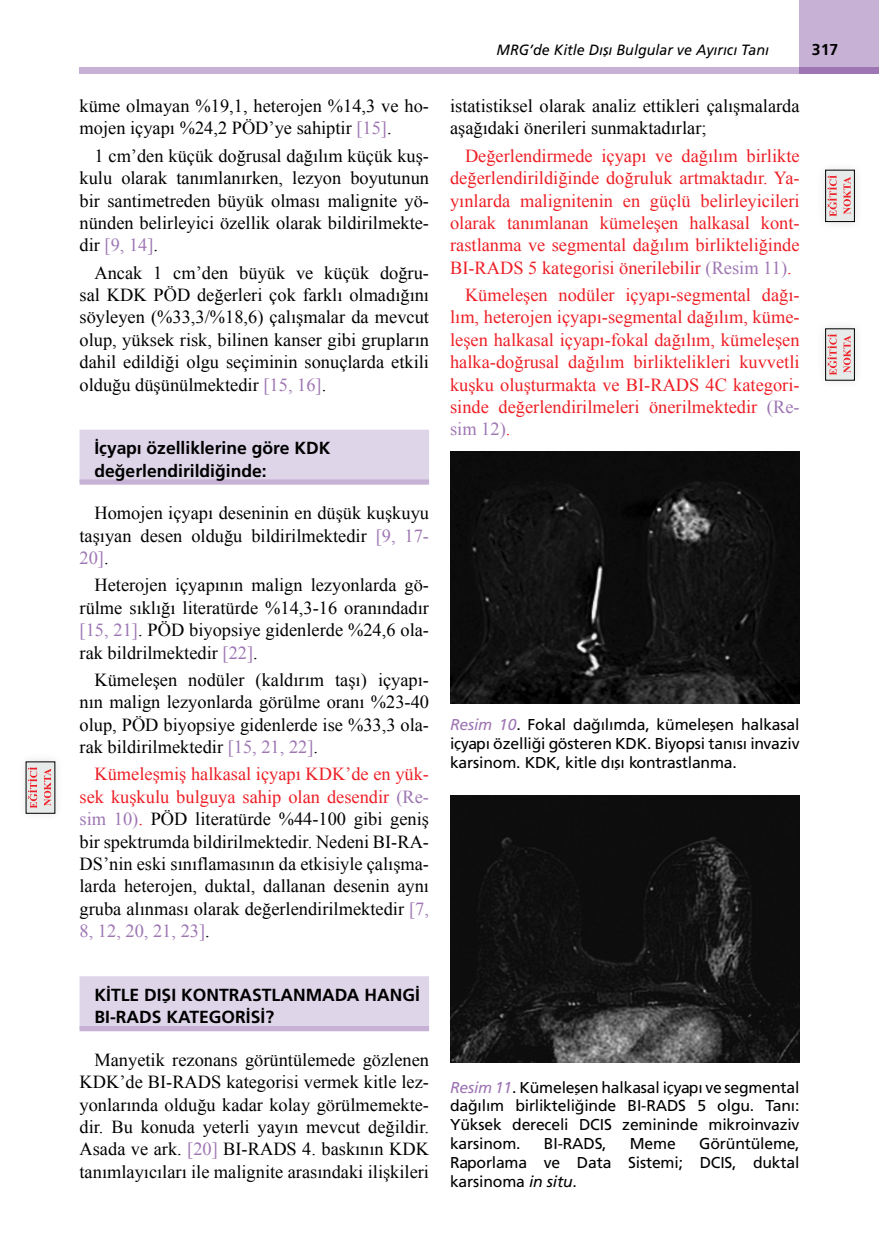
<style>
.page{position:relative;width:879px;height:1260px;background:#fff}
.page>*{position:absolute;margin:0;border:0;box-sizing:border-box;transform-origin:0 0}
.YAZI{font:18.38px/22.4px "Times New Roman";color:#000;text-align:justify}
.YAZI-2{font:18.38px/22.4px "Times New Roman";color:#ed1f26;text-align:justify}
.İKİ_SATIR{font:17.5px/22.1px "Frutiger Bold Tr";color:#000}
.RESİM-ALTI{font:15.75px/18.9px "Frutiger Normal Tr";letter-spacing:-.01em;color:#000;text-align:justify}
.t1{font:15.75px "Frutiger Bold Tr";color:#000}
.t2{font:14.88px "Frutiger Italic Tr";color:#000;scale:.96 1}
.s1{color:#9e76b3}
.s2{color:#ed1f26}
.s3{font-family:"Frutiger Italic Tr";color:#9e76b3}
.s4{font-family:"Frutiger Italic Tr"}
</style>
<div class="page">
<div style="left:79px;top:67px;width:720px;height:7px;background:#c7b2d5"></div>
<div style="left:799px;top:0;width:79px;height:74px;background:#c7b2d5"></div>
<div style="left:799px;top:67px;width:79px;height:7px;background:#9e76b3"></div>
<div style="left:79px;top:430px;width:350px;height:52px;background:#ded5e9"></div>
<div style="left:79px;top:479px;width:350px;height:6px;background:#c7b2d5"></div>
<div style="left:79px;top:976px;width:350px;height:53px;background:#ded5e9"></div>
<div style="left:79px;top:1026px;width:350px;height:5px;background:#c7b2d5"></div>
<img style="left:450px;top:451px;width:349px;height:252px">
<img style="left:450px;top:796px;width:349px;height:267px">
<div style="left:16px;top:752px;width:49px;height:71px;background:#000;opacity:.12"></div>
<div style="left:26px;top:762px;width:29px;height:51px;background:#e6eae9"></div>
<svg style="left:28px;top:767px;width:9px;height:41px"></svg>
<svg style="left:44px;top:769px;width:7px;height:37px"></svg>
<div style="left:815px;top:160px;width:48px;height:71px;background:#000;opacity:.12"></div>
<div style="left:825px;top:170px;width:28px;height:52px;background:#e6eae9"></div>
<svg style="left:826px;top:175px;width:10px;height:42px"></svg>
<svg style="left:843px;top:177px;width:7px;height:37px"></svg>
<div style="left:824px;top:170px;width:30px;height:52px;border:1px solid #000"></div>
<div style="left:815px;top:319px;width:48px;height:71px;background:#000;opacity:.12"></div>
<div style="left:825px;top:329px;width:28px;height:51px;background:#e6eae9"></div>
<svg style="left:826px;top:334px;width:10px;height:41px"></svg>
<svg style="left:843px;top:336px;width:7px;height:37px"></svg>
<div style="left:824px;top:329px;width:30px;height:51px;border:1px solid #000"></div>
<p class="YAZI" style="left:79px;top:94px;width:351px">küme olmayan %19,1, heterojen %14,3 ve ho&shy;mojen içyapı %24,2 PÖD’ye sahiptir <span class="s1">[15]</span>.</p>
<p class="YAZI" style="left:79px;top:144px;width:351px;text-indent:15px">1 cm’den küçük doğrusal dağılım küçük kuş&shy;kulu olarak tanımlanırken, lezyon boyutunun bir santimetreden büyük olması malignite yö&shy;nünden belirleyici özellik olarak bildirilmekte&shy;dir <span class="s1">[9, 14]</span>.</p>
<p class="YAZI" style="left:79px;top:261px;width:351px;text-indent:15px">Ancak 1 cm’den büyük ve küçük doğru&shy;sal KDK PÖD değerleri çok farklı olmadığını söyleyen (%33,3/%18,6) çalışmalar da mevcut olup, yüksek risk, bilinen kanser gibi grupların dahil edildiği olgu seçiminin sonuçlarda etkili olduğu düşünülmektedir <span class="s1">[15, 16]</span>.</p>
<p class="İKİ_SATIR" style="left:94px;top:437px;width:237px">İçyapı özelliklerine göre KDK değerlendirildiğinde:</p>
<p class="YAZI" style="left:79px;top:502px;width:351px;text-indent:15px">Homojen içyapı deseninin en düşük kuşkuyu taşıyan desen olduğu bildirilmektedir <span class="s1">[9, 17- 20]</span>.</p>
<p class="YAZI" style="left:79px;top:574px;width:351px;text-indent:15px">Heterojen içyapının malign lezyonlarda gö&shy;rülme sıklığı literatürde %14,3-16 oranındadır <span class="s1">[15, 21]</span>. PÖD biyopsiye gidenlerde %24,6 ola&shy;rak bildrilmektedir <span class="s1">[22]</span>.</p>
<p class="YAZI" style="left:79px;top:668px;width:351px;text-indent:15px">Kümeleşen nodüler (kaldırım taşı) içyapı&shy;nın malign lezyonlarda görülme oranı %23-40 olup, PÖD biyopsiye gidenlerde ise %33,3 ola&shy;rak bildirilmektedir <span class="s1">[15, 21, 22]</span>.</p>
<p class="YAZI" style="left:79px;top:763px;width:351px;text-indent:15px"><span class="s2">Kümeleşmiş halkasal içyapı KDK’de en yük&shy;sek kuşkulu bulguya sahip olan desendir</span> <span class="s1">(Re&shy;sim 10)</span><span class="s2">.</span> PÖD literatürde %44-100 gibi geniş bir spektrumda bildirilmektedir. Nedeni BI-RA-DS’nin eski sınıflamasının da etkisiyle çalışma&shy;larda heterojen, duktal, dallanan desenin aynı gruba alınması olarak değerlendirilmektedir <span class="s1">[7, 8, 12, 20, 21, 23]</span>.</p>
<p class="İKİ_SATIR" style="left:94px;top:984px;width:327px">KİTLE DIŞI KONTRASTLANMADA HANGİ<br>BI-RADS KATEGORİSİ?</p>
<p class="YAZI" style="left:79px;top:1048px;width:351px;text-indent:15px">Manyetik rezonans görüntülemede gözlenen KDK’de BI-RADS kategorisi vermek kitle lez&shy;yonlarında olduğu kadar kolay görülmemekte&shy;dir. Bu konuda yeterli yayın mevcut değildir.<br>Asada ve ark. <span class="s1">[20]</span> BI-RADS 4. baskının KDK tanımlayıcıları ile malignite arasındaki ilişkileri</p>
<p class="t2" style="left:496px;top:41px;width:285px">MRG’de Kitle Dışı Bulgular ve Ayırıcı Tanı</p>
<p class="t1" style="left:811px;top:40px;width:28px">317</p>
<p class="YAZI" style="left:450px;top:94px;width:351px">istatistiksel olarak analiz ettikleri çalışmalarda aşağıdaki önerileri sunmaktadırlar;</p>
<p class="YAZI-2" style="left:450px;top:144px;width:351px;text-indent:15px">Değerlendirmede içyapı ve dağılım birlikte değerlendirildiğinde doğruluk artmaktadır. Ya&shy;yınlarda malignitenin en güçlü belirleyicileri olarak tanımlanan kümeleşen halkasal kont&shy;rastlanma ve segmental dağılım birlikteliğinde BI-RADS 5 kategorisi önerilebilir <span class="s1">(Resim 11)</span>.</p>
<p class="YAZI-2" style="left:450px;top:283px;width:351px;text-indent:15px">Kümeleşen nodüler içyapı-segmental dağı&shy;lım, heterojen içyapı-segmental dağılım, küme&shy;leşen halkasal içyapı-fokal dağılım, kümeleşen halka-doğrusal dağılım birliktelikleri kuvvetli kuşku oluşturmakta ve BI-RADS 4C kategori&shy;sinde değerlendirilmeleri önerilmektedir <span class="s1">(Re&shy;sim 12)</span>.</p>
<p class="RESİM-ALTI" style="left:450px;top:715px;width:351px"><span class="s3">Resim 10</span>. Fokal dağılımda, kümeleşen halkasal içyapı özelliği gösteren KDK. Biyopsi tanısı invaziv karsinom. KDK, kitle dışı kontrastlanma.</p>
<p class="RESİM-ALTI" style="left:450px;top:1078px;width:351px"><span class="s3">Resim 11</span>. Kümeleşen halkasal içyapı ve segmental dağılım birlikteliğinde BI-RADS 5 olgu. Tanı:<br>Yüksek dereceli DCIS zemininde mikroinvaziv karsinom.</p>
<p class="RESİM-ALTI" style="left:450px;top:1134px;width:351px;text-indent:249px">Görüntüleme, Raporlama ve Data Sistemi; DCIS, duktal karsinoma <span class="s4">in situ</span>.</p>
<p class="RESİM-ALTI" style="left:543px;top:1134px;width:64px">BI-RADS,</p>
<p class="RESİM-ALTI" style="left:629px;top:1134px;width:47px">Meme</p>
</div>
